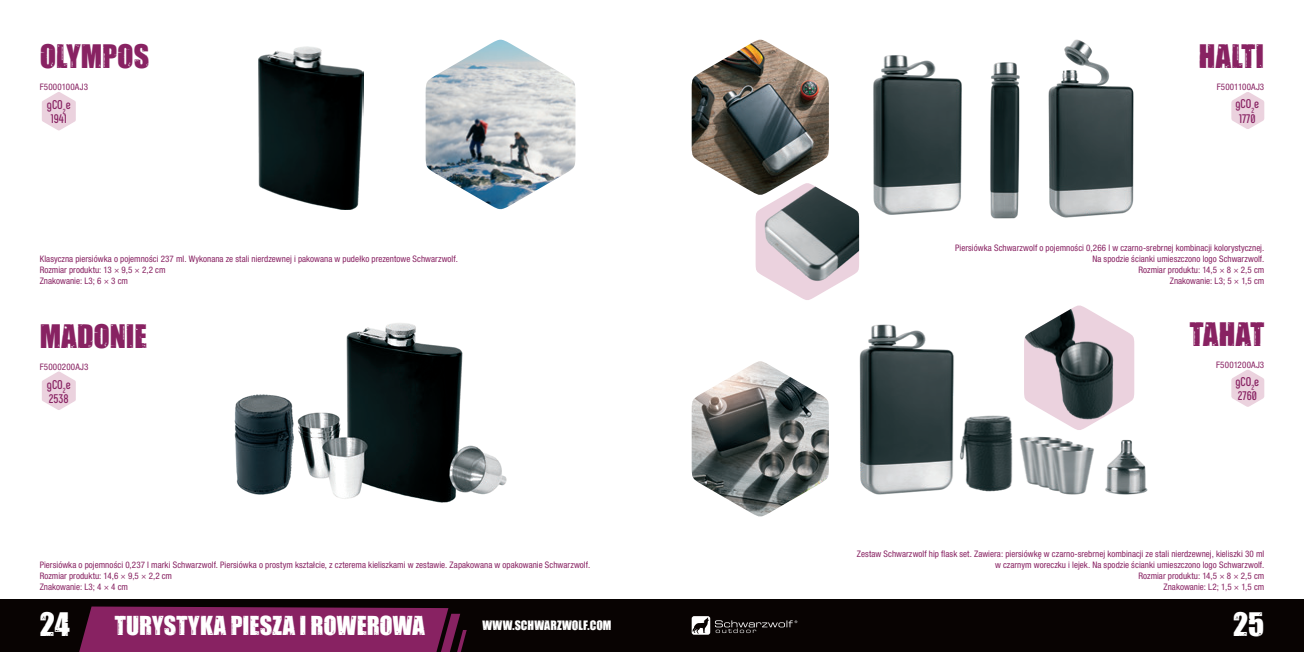
<style>
.page{position:relative;width:1304px;height:652px;background:#fff}
.page>*{position:absolute;margin:0;border:0;box-sizing:border-box;transform-origin:0 0}
.t1{font:30px "Impacted 20";color:#882262}
.t2{font:30px "Impacted 20";color:#fff}
.t3{font:24.2px "Impacted 20";letter-spacing:.005em;color:#fff}
.t4{font:700 12.7px "Phenomena";color:#882262}
.t5{font:700 12.5px "Phenomena";color:#882262}
.t6{font:12px "Impacted 20";letter-spacing:.005em;color:#fff}
.t7{font:condensed 9px/10.8px "Helvetica Neue LT Pro";letter-spacing:.005em;color:#882262;text-align:right}
</style>
<div class="page">
<div style="left:652px;top:599px;width:652px;height:53px;background:#080302"></div>
<svg style="left:692px;top:616px;width:105px;height:19px"></svg>
<div style="left:0;top:599px;width:652px;height:53px;background:#080302"></div>
<svg style="left:79px;top:606px;width:388px;height:46px;background:#7d1f5a"></svg>
<img style="left:258px;top:47px;width:105px;height:162px">
<img style="left:426px;top:40px;width:149px;height:170px">
<img style="left:234px;top:323px;width:273px;height:180px">
<img style="left:859px;top:55px;width:103px;height:174px">
<img style="left:1048px;top:39px;width:86px;height:179px">
<img style="left:990px;top:62px;width:30px;height:157px">
<img style="left:756px;top:194px;width:103px;height:106px">
<img style="left:692px;top:40px;width:137px;height:156px">
<img style="left:859px;top:324px;width:289px;height:171px">
<img style="left:692px;top:361px;width:137px;height:156px">
<img style="left:1024px;top:305px;width:110px;height:125px">
<svg style="left:1231px;top:92px;width:33px;height:37px"></svg>
<svg style="left:1231px;top:369px;width:33px;height:38px"></svg>
<svg style="left:42px;top:92px;width:34px;height:39px"></svg>
<svg style="left:42px;top:371px;width:34px;height:39px"></svg>
<p class="t1" style="left:40px;top:33px;width:111px">OLYMPOS</p>
<p class="t7" style="left:40px;top:81px;width:50px">F5000100AJ3</p>
<p class="t5" style="left:51px;top:112px;width:18px">1941</p>
<p class="t4" style="left:47px;top:97px;width:25px">gCO<sub>2</sub>e</p>
<p class="t7" style="left:40px;top:254px;width:420px;text-align:left">Klasyczna piersiówka o pojemności 237 ml. Wykonana ze stali nierdzewnej i pakowana w pudełko prezentowe Schwarzwolf.<br>Rozmiar produktu: 13 × 9,5 × 2,2 cm<br>Znakowanie: L3; 6 × 3 cm</p>
<p class="t1" style="left:40px;top:313px;width:109px">MADONIE</p>
<p class="t7" style="left:40px;top:361px;width:50px">F5000200AJ3</p>
<p class="t5" style="left:49px;top:391px;width:21px">2538</p>
<p class="t4" style="left:47px;top:377px;width:25px">gCO<sub>2</sub>e</p>
<p class="t7" style="left:40px;top:559px;width:552px;text-align:left">Piersiówka o pojemności 0,237 l marki Schwarzwolf. Piersiówka o prostym kształcie, z czterema kieliszkami w zestawie. Zapakowana w opakowanie Schwarzwolf.<br>Rozmiar produktu: 14,6 × 9,5 × 2,2 cm<br>Znakowanie: L3; 4 × 4 cm</p>
<p class="t1" style="left:1199px;top:33px;width:67px">HALTI</p>
<p class="t7" style="left:1217px;top:81px;width:49px">F5001100AJ3</p>
<p class="t5" style="left:1239px;top:111px;width:18px">1770</p>
<p class="t4" style="left:1235px;top:96px;width:25px">gCO<sub>2</sub>e</p>
<p class="t7" style="left:955px;top:243px;width:311px">Piersiówka Schwarzwolf o pojemności 0,266 l w czarno-srebrnej kombinacji kolorystycznej.<br>Na spodzie ścianki umieszczono logo Schwarzwolf.<br>Rozmiar produktu: 14,5 × 8 × 2,5 cm<br>Znakowanie: L3; 5 × 1,5 cm</p>
<p class="t1" style="left:1190px;top:311px;width:76px">TAHAT</p>
<p class="t7" style="left:1216px;top:359px;width:50px">F5001200AJ3</p>
<p class="t5" style="left:1238px;top:388px;width:21px">2760</p>
<p class="t4" style="left:1235px;top:374px;width:25px">gCO<sub>2</sub>e</p>
<p class="t7" style="left:857px;top:549px;width:409px">Zestaw Schwarzwolf hip flask set. Zawiera: piersiówkę w czarno-srebrnej kombinacji ze stali nierdzewnej, kieliszki 30 ml w czarnym woreczku i lejek. Na spodzie ścianki umieszczono logo Schwarzwolf.<br>Rozmiar produktu: 14,5 × 8 × 2,5 cm<br>Znakowanie: L2; 1,5 × 1,5 cm</p>
<h1 class="t2" style="left:40px;top:601px;width:32px">24</h1>
<h2 class="t3" style="left:115px;top:607px;width:312px">TURYSTYKA PIESZA I ROWEROWA</h2>
<h3 class="t6" style="left:482px;top:616px;width:131px">WWW.SCHWARZWOLF.COM</h3>
<h1 class="t2" style="left:1233px;top:601px;width:33px">25</h1>
</div>
